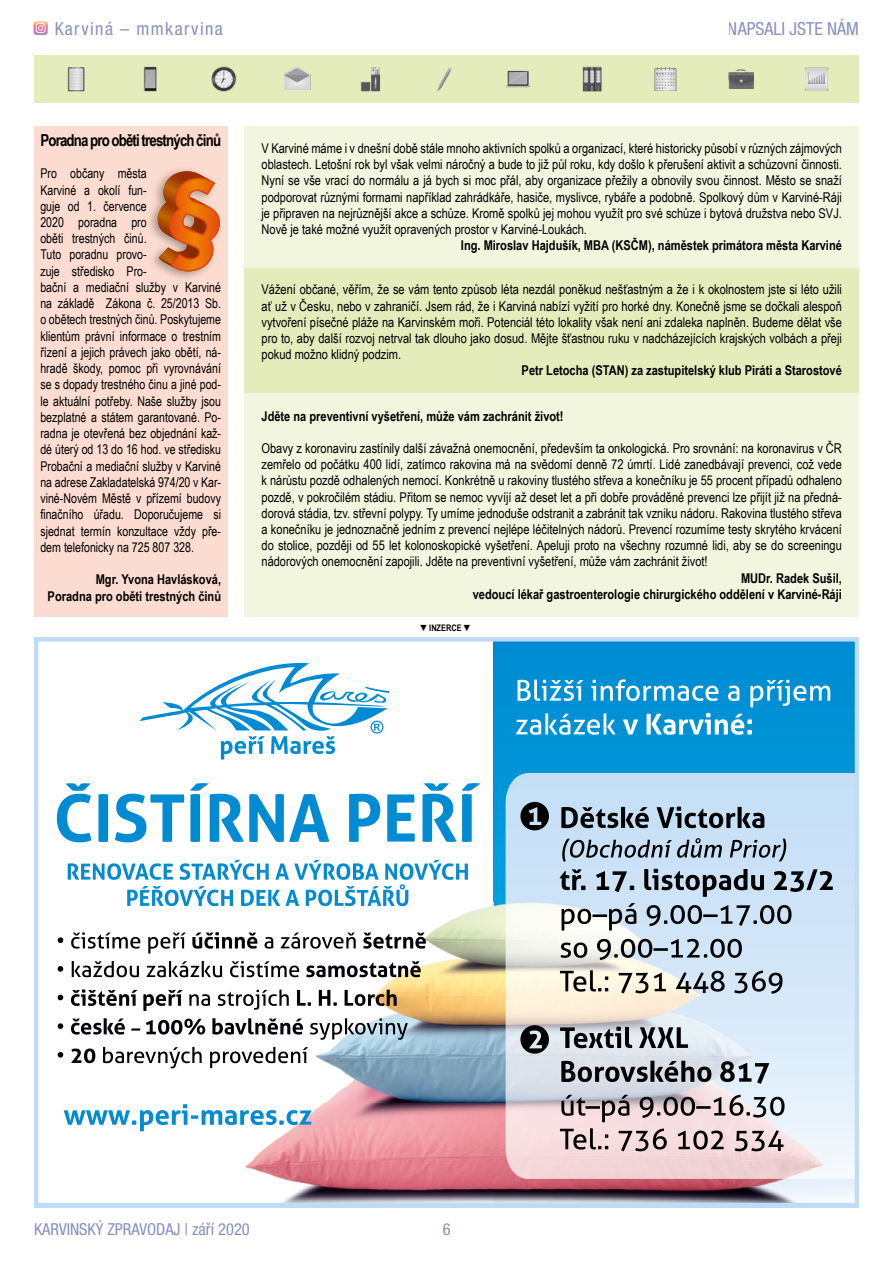
<style>
.page{position:relative;width:893px;height:1263px;background:#fff}
.page>*{position:absolute;margin:0;border:0;box-sizing:border-box;transform-origin:0 0}
.t1{font:condensed 18px "Helvetica Neue LT Pro";letter-spacing:.08em;color:#394697}
.t2{font:condensed 18px "Helvetica Neue LT Pro";color:#394697}
.t3{font:condensed 16.5px "Helvetica Neue LT Pro";color:#394697}
.Odstavce_kraťasy_bez{font:700 16.5px "Arial Narrow";letter-spacing:-.05em;color:#000}
.Odstavce_kraťasy_bez-2{font:13.5px/16.2px "Arial Narrow";color:#000;text-align:justify}
.Odstavce_články_stan{font:13.5px/16.2px "Arial Narrow";color:#000;scale:.96 1}
.Odstavce_kraťasy_bez-3{font:700 13.5px/16.2px "Arial Narrow";color:#000;text-align:right}
.Odstavce_články_stan-2{font:700 13.5px/16.2px "Arial Narrow";color:#000;text-align:right}
.t4{font:700 9px "Arial Narrow";color:#000}
</style>
<div class="page">
<svg style="left:34px;top:21px;width:14px;height:14px"></svg>
<svg style="left:34px;top:638px;width:825px;height:570px"></svg>
<svg style="left:64px;top:1104px;width:248px;height:27px"></svg>
<svg style="left:516px;top:679px;width:314px;height:56px;background:#36a7dd"></svg>
<svg style="left:560px;top:807px;width:273px;height:187px;background:#aebdca"></svg>
<svg style="left:560px;top:1027px;width:224px;height:124px;background:#b7b4b9"></svg>
<div style="left:520px;top:802px;width:29px;height:28px;background:#000;border-radius:50%"></div>
<svg style="left:529px;top:807px;width:12px;height:18px"></svg>
<div style="left:520px;top:1025px;width:29px;height:29px;background:#000;border-radius:50%"></div>
<svg style="left:529px;top:1030px;width:13px;height:18px"></svg>
<div style="left:244px;top:267px;width:615px;height:126px;background:#e4ecbb"></div>
<div style="left:244px;top:393px;width:615px;height:224px;background:#f2f6df"></div>
<div style="left:244px;top:126px;width:615px;height:141px;background:#f2f6df"></div>
<div style="left:34px;top:55px;width:825px;height:48px;background:#e4ecbb"></div>
<img style="left:360px;top:67px;width:20px;height:25px">
<img style="left:728px;top:69px;width:25px;height:19px">
<img style="left:437px;top:67px;width:15px;height:24px">
<img style="left:67px;top:67px;width:18px;height:25px">
<img style="left:143px;top:66px;width:14px;height:26px">
<img style="left:804px;top:67px;width:25px;height:24px">
<img style="left:211px;top:66px;width:26px;height:26px">
<img style="left:582px;top:66px;width:20px;height:26px">
<img style="left:285px;top:66px;width:26px;height:24px">
<img style="left:654px;top:67px;width:23px;height:23px">
<img style="left:505px;top:70px;width:26px;height:18px">
<div style="left:34px;top:126px;width:193px;height:491px;background:#fcdcd0"></div>
<div style="left:146px;top:165px;width:78px;height:117px;background:#000;opacity:.33"></div>
<svg style="left:158px;top:171px;width:62px;height:101px"></svg>
<img style="left:171px;top:179px;width:47px;height:91px">
<h1 class="t1" style="left:54px;top:18px;width:170px">Karviná – mmkarvina</h1>
<h1 class="t2" style="left:728px;top:18px;width:132px">NAPSALI JSTE NÁM</h1>
<p class="Odstavce_kraťasy_bez" style="left:40px;top:127px;width:182px">Poradna pro oběti trestných činů</p>
<p class="Odstavce_články_stan" style="left:40px;top:165px;width:190px">Pro občany města<br>Karviné a okolí fun-<br>guje od 1. července<br>2020 poradna pro<br>oběti trestných činů.<br>Tuto poradnu provo-<br>zuje středisko Pro-<br>bační a mediační služby v Karviné na základě Zákona č. 25/2013 Sb. o obětech trestných činů. Poskytujeme klientům právní informace o trestním řízení a jejich právech jako obětí, ná&shy;hradě škody, pomoc při vyrovnávání se s dopady trestného činu a jiné pod&shy;le aktuální potřeby. Naše služby jsou bezplatné a státem garantované. Po&shy;radna je otevřená bez objednání kaž&shy;dé úterý od 13 do 16 hod. ve středisku<br>Probační a mediační služby v Karviné na adrese Zakladatelská 974/20 v Kar&shy;viné-Novém Městě v přízemí budovy finačního úřadu. Doporučujeme si sjednat termín konzultace vždy pře&shy;dem telefonicky na 725 807 328.</p>
<p class="Odstavce_články_stan-2" style="left:48px;top:571px;width:175px">Mgr. Yvona Havlásková,<br>Poradna pro oběti trestných činů</p>
<p class="Odstavce_kraťasy_bez-2" style="left:261px;top:140px;width:582px">V Karviné máme i v dnešní době stále mnoho aktivních spolků a organizací, které historicky působí v různých zájmových oblastech. Letošní rok byl však velmi náročný a bude to již půl roku, kdy došlo k přerušení aktivit a schůzovní činnosti.<br>Nyní se vše vrací do normálu a já bych si moc přál, aby organizace přežily a obnovily svou činnost. Město se snaží podporovat různými formami například zahrádkáře, hasiče, myslivce, rybáře a podobně. Spolkový dům v Karviné-Ráji je připraven na nejrůznější akce a schůze. Kromě spolků jej mohou využít pro své schůze i bytová družstva nebo SVJ.<br>Nově je také možné využít opravených prostor v Karviné-Loukách.</p>
<p class="Odstavce_kraťasy_bez-3" style="left:461px;top:237px;width:383px">Ing. Miroslav Hajdušík, MBA (KSČM), náměstek primátora města Karviné</p>
<p class="Odstavce_kraťasy_bez-2" style="left:261px;top:281px;width:582px">Vážení občané, věřím, že se vám tento způsob léta nezdál poněkud nešťastným a že i k okolnostem jste si léto užili ať už v Česku, nebo v zahraničí. Jsem rád, že i Karviná nabízí vyžití pro horké dny. Konečně jsme se dočkali alespoň vytvoření písečné pláže na Karvinském moři. Potenciál této lokality však není ani zdaleka naplněn. Budeme dělat vše pro to, aby další rozvoj netrval tak dlouho jako dosud. Mějte šťastnou ruku v nadcházejících krajských volbách a přeji pokud možno klidný podzim.</p>
<p class="Odstavce_kraťasy_bez-3" style="left:522px;top:362px;width:322px">Petr Letocha (STAN) za zastupitelský klub Piráti a Starostové</p>
<p class="Odstavce_kraťasy_bez-3" style="left:261px;top:407px;width:304px">Jděte na preventivní vyšetření, může vám zachránit život!</p>
<p class="Odstavce_kraťasy_bez-2" style="left:261px;top:440px;width:582px">Obavy z koronaviru zastínily další závažná onemocnění, především ta onkologická. Pro srovnání: na koronavirus v ČR zemřelo od počátku 400 lidí, zatímco rakovina má na svědomí denně 72 úmrtí. Lidé zanedbávají prevenci, což vede k nárůstu pozdě odhalených nemocí. Konkrétně u rakoviny tlustého střeva a konečníku je 55 procent případů odhaleno pozdě, v pokročilém stádiu. Přitom se nemoc vyvíjí až deset let a při dobře prováděné prevenci lze přijít již na předná&shy;dorová stádia, tzv. střevní polypy. Ty umíme jednoduše odstranit a zabránit tak vzniku nádoru. Rakovina tlustého střeva a konečníku je jednoznačně jedním z prevencí nejlépe léčitelných nádorů. Prevencí rozumíme testy skrytého krvácení do stolice, později od 55 let kolonoskopické vyšetření. Apeluji proto na všechny rozumné lidi, aby se do screeningu nádorových onemocnění zapojili. Jděte na preventivní vyšetření, může vám zachránit život!</p>
<p class="Odstavce_kraťasy_bez-3" style="left:473px;top:569px;width:371px">MUDr. Radek Sušil,<br>vedoucí lékař gastroenterologie chirurgického oddělení v Karviné-Ráji</p>
<p class="t4" style="left:420px;top:621px;width:54px">▼INZERCE ▼</p>
<p class="t3" style="left:34px;top:1220px;width:217px">KARVINSKÝ ZPRAVODAJ | září 2020</p>
<p class="t3" style="left:442px;top:1220px;width:9px">6</p>
</div>
